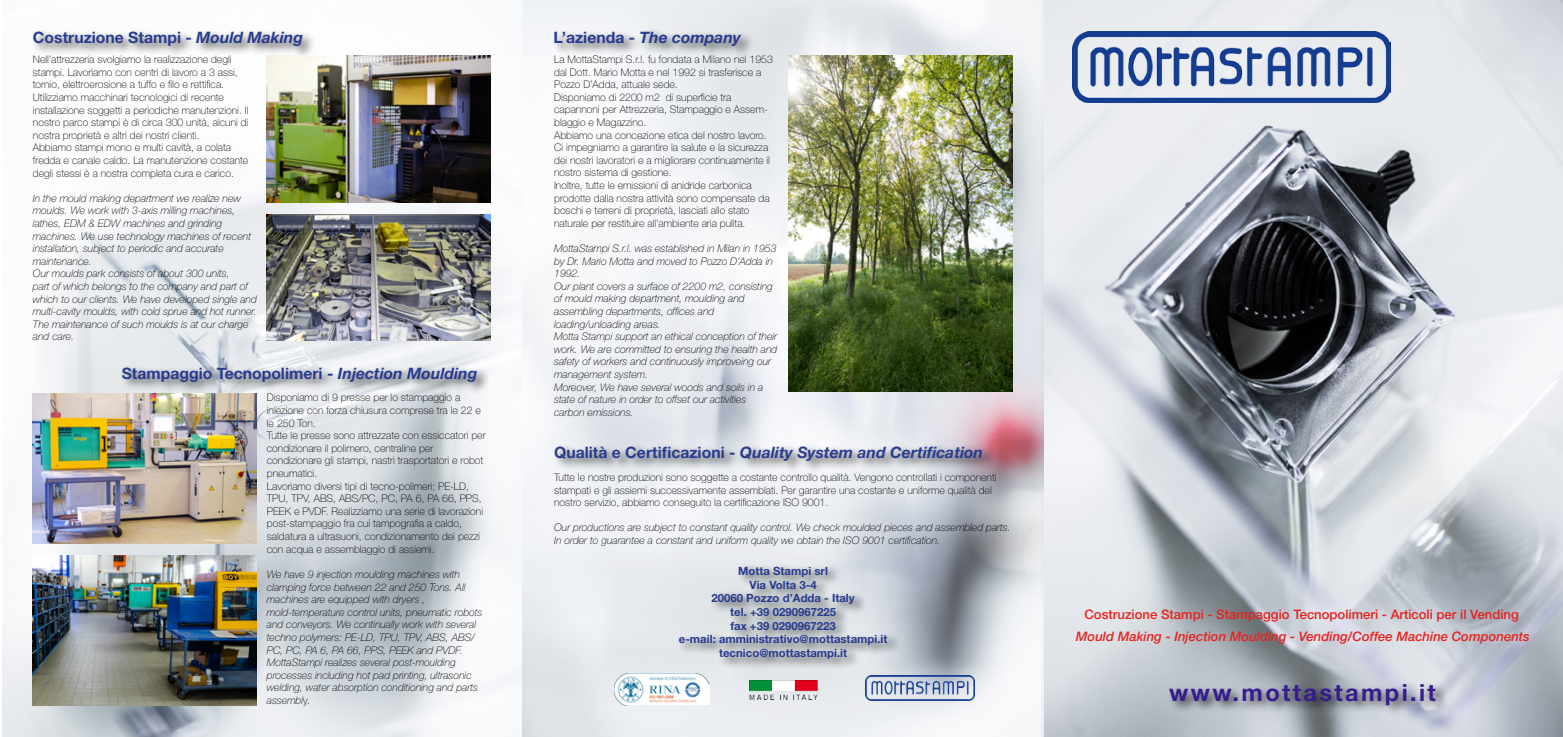
<style>
.page{position:relative;width:1563px;height:737px;background:#fff}
.page>*{position:absolute;margin:0;border:0;box-sizing:border-box;transform-origin:0 0}
.t1{font:700 23.62px "Helvetica Neue LT Std";letter-spacing:.1em;color:#361c8f}
.t2{font:700 15.75px "Helvetica Neue LT Std";color:#283c90}
.t3{font:italic 700 15.75px "Helvetica Neue LT Std";color:#283c90}
.t4{font:500 13.12px "Helvetica Neue LT Std";color:#e5231f}
.t5{font:italic 500 13.12px "Helvetica Neue LT Std";color:#e5231f}
.t6{font:700 11.38px/13.7px "Helvetica Neue LT Std";color:#283c90;text-align:center}
.t7{font:100 10.5px/12.6px "Helvetica Neue LT Std";color:#000}
.t8{font:italic 100 10.5px/12.6px "Helvetica Neue LT Std";color:#000}
.s1{font-style:italic}
.s2{font-style:normal}
</style>
<div class="page">
<img style="left:2px;top:55px;width:519px;height:682px">
<div style="left:31px;top:29px;width:285px;height:30px;background:#000;opacity:.65"></div>
<div style="left:120px;top:363px;width:370px;height:32px;background:#000;opacity:.65"></div>
<img style="left:267px;top:56px;width:224px;height:146px">
<img style="left:267px;top:214px;width:224px;height:126px">
<img style="left:33px;top:394px;width:224px;height:149px">
<img style="left:33px;top:556px;width:224px;height:149px">
<img style="left:1043px;top:0;width:519px;height:737px">
<img style="left:523px;top:0;width:520px;height:737px">
<div style="left:1168px;top:680px;width:281px;height:37px;background:#000;opacity:.65"></div>
<img style="left:1072px;top:32px;width:318px;height:71px">
<div style="left:553px;top:28px;width:202px;height:31px;background:#000;opacity:.65"></div>
<div style="left:552px;top:444px;width:444px;height:30px;background:#000;opacity:.65"></div>
<div style="left:677px;top:562px;width:224px;height:109px;background:#000;opacity:.65"></div>
<img style="left:614px;top:673px;width:96px;height:32px">
<img style="left:749px;top:680px;width:68px;height:19px">
<img style="left:865px;top:675px;width:109px;height:25px">
<img style="left:788px;top:55px;width:224px;height:336px">
<h2 class="t2" style="left:33px;top:28px;width:272px">Costruzione Stampi - <span class="s1">Mould Making</span></h2>
<p class="t7" style="left:33px;top:53px;width:217px">Nell’attrezzeria svolgiamo la realizzazione degli stampi. Lavoriamo con centri di lavoro a 3 assi, tornio, elettroerosione a tuffo e filo e rettifica.<br>Utilizziamo macchinari tecnologici di recente installazione soggetti a periodiche manutenzioni. Il nostro parco stampi è di circa 300 unità, alcuni di nostra proprietà e altri dei nostri clienti.<br>Abbiamo stampi mono e multi cavità, a colata fredda e canale caldo. La manutenzione costante degli stessi è a nostra completa cura e carico.</p>
<p class="t8" style="left:33px;top:192px;width:225px">In the mould making department we realize new moulds. We work with 3-axis milling machines, lathes, EDM &amp; EDW machines and grinding machines. We use technology machines of recent installation, subject to periodic and accurate maintenance.<br>Our moulds park consists of about 300 units,<br>part of which belongs to the company and part of which to our clients. We have developed single and multi-cavity moulds, with cold sprue and hot runner.<br>The maintenance of such moulds is at our charge and care.</p>
<h2 class="t2" style="left:122px;top:364px;width:357px">Stampaggio Tecnopolimeri - <span class="s1">Injection Moulding</span></h2>
<p class="t7" style="left:267px;top:391px;width:220px">Disponiamo di 9 presse per lo stampaggio a iniezione con forza chiusura comprese tra le 22 e le 250 Ton.<br>Tutte le presse sono attrezzate con essiccatori per condizionare il polimero, centraline per condizionare gli stampi, nastri trasportatori e robot pneumatici.<br>Lavoriamo diversi tipi di tecno-polimeri: PE-LD, TPU, TPV, ABS, ABS/PC, PC, PA 6, PA 66, PPS, PEEK e PVDF. Realizziamo una serie di lavorazioni post-stampaggio fra cui tampografia a caldo, saldatura a ultrasuoni, condizionamento dei pezzi con acqua e assemblaggio di assiemi.</p>
<p class="t8" style="left:267px;top:568px;width:217px">We have 9 injection moulding machines with clamping force between 22 and 250 Tons. All machines are equipped with dryers , mold-temperature control units, pneumatic robots and conveyors. We continually work with several techno polymers: PE-LD, TPU, TPV, ABS, ABS/ PC, PC, PA 6, PA 66, PPS, PEEK and PVDF.<br>MottaStampi realizes several post-moulding processes including hot pad printing, ultrasonic welding, water absorption conditioning and parts assembl<span class="s2">y.</span></p>
<h2 class="t2" style="left:553px;top:28px;width:189px">L’azienda - <span class="s1">The company</span></h2>
<p class="t7" style="left:554px;top:53px;width:220px">La MottaStampi S.r.l. fu fondata a Milano nel 1953 dal Dott. Mario Motta e nel 1992 si trasferisce a Pozzo D’Adda, attuale sede.<br>Disponiamo di 2200 m2 di superficie tra capannoni per Attrezzeria, Stampaggio e Assem&shy;blaggio e Magazzino.<br>Abbiamo una concezione etica del nostro lavoro.<br>Ci impegniamo a garantire la salute e la sicurezza dei nostri lavoratori e a migliorare continuamente il nostro sistema di gestione.<br>Inoltre, tutte le emissioni di anidride carbonica prodotte dalla nostra attività sono compensate da boschi e terreni di proprietà, lasciati allo stato naturale per restituire all’ambiente aria pulita.</p>
<p class="t8" style="left:554px;top:242px;width:225px">MottaStampi S.r.l. was established in Milan in 1953 by Dr. Mario Motta and moved to Pozzo D’Adda in 1992.<br>Our plant covers a surface of 2200 m2, consisting of mould making department, moulding and assembling departments, offices and loading/unloading areas.<br>Motta Stampi support an ethical conception of their work. We are committed to ensuring the health and safety of workers and continuously improveing our management system.<br>Moreover, We have several woods and soils in a state of nature in order to offset our activities carbon emissions.</p>
<h2 class="t3" style="left:554px;top:443px;width:430px"><span class="s2">Qualità e Certificazioni -</span> Quality System and Certification</h2>
<p class="t7" style="left:554px;top:471px;width:444px">Tutte le nostre produzioni sono soggette a costante controllo qualità. Vengono controllati i componenti stampati e gli assiemi successivamente assemblati. Per garantire una costante e uniforme qualità del nostro servizio, abbiamo conseguito la certificazione ISO 9001.</p>
<p class="t8" style="left:554px;top:521px;width:458px">Our productions are subject to constant quality control. We check moulded pieces and assembled parts.<br>In order to guarantee a constant and uniform quality we obtain the ISO 9001 certification.</p>
<p class="t6" style="left:679px;top:564px;width:210px">Motta Stampi srl<br>Via Volta 3-4<br>20060 Pozzo d’Adda - Italy<br>tel. +39 0290967225<br>fax +39 0290967223<br>e-mail: amministrativo@mottastampi.it tecnico@mottastampi.it</p>
<p class="t4" style="left:1084px;top:607px;width:436px">Costruzione Stampi - Stampaggio Tecnopolimeri - Articoli per il Vending</p>
<p class="t5" style="left:1076px;top:628px;width:455px">Mould Making - Injection Moulding - Vending/Coffee Machine Components</p>
<h1 class="t1" style="left:1169px;top:678px;width:268px">www.mottastampi.it</h1>
</div>
